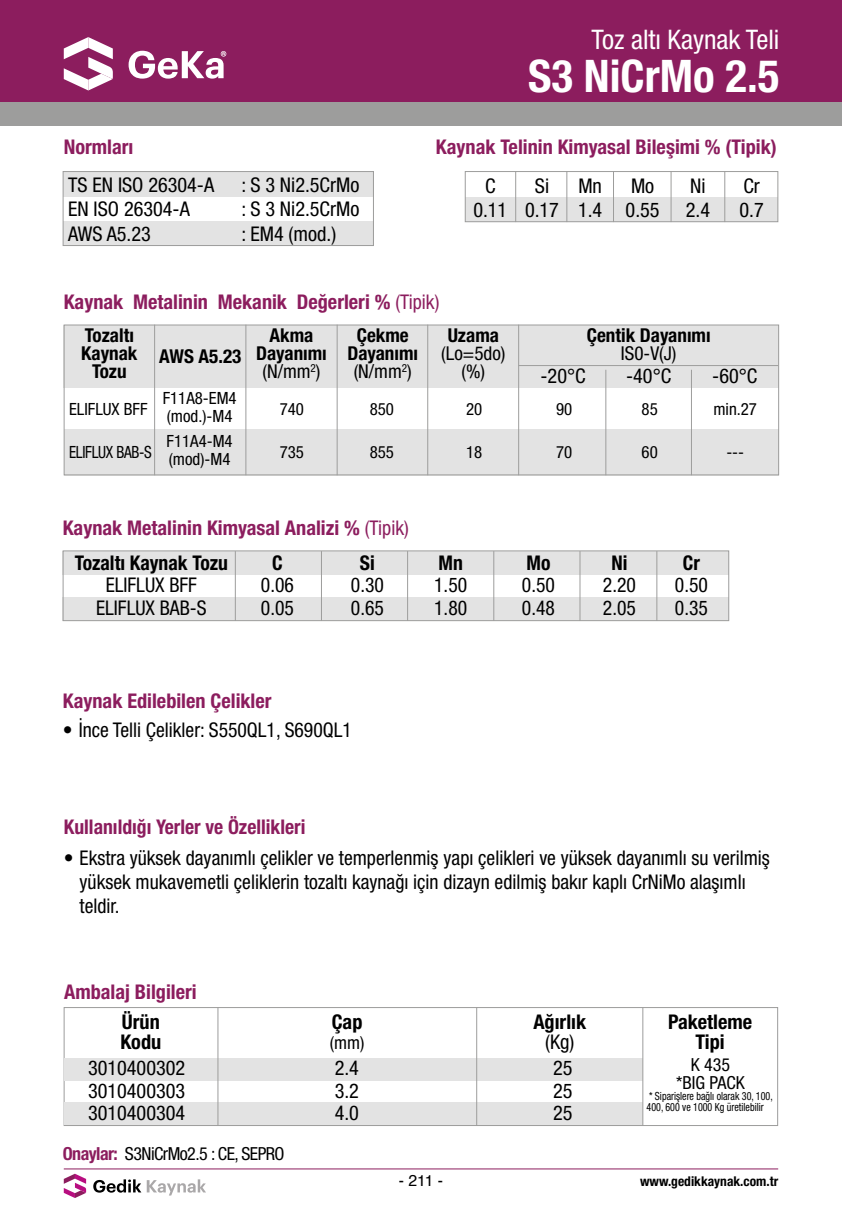
<style>
.page{position:relative;width:842px;height:1212px;background:#fff}
.page>*{position:absolute;margin:0;border:0;box-sizing:border-box;transform-origin:0 0}
.t1{font:700 condensed 45px "Helvetica Neue LT Std";color:#fff}
.t2{font:condensed 27px "Helvetica Neue LT Std";color:#fff}
.t3{font:condensed 20.25px/24.3px "Helvetica Neue LT Std";color:#000}
.t4{font:700 condensed 20.25px/34.4px "Helvetica Neue LT Std";color:#8c1d5e}
.t5{font:700 condensed 20.25px/20.2px "Helvetica Neue LT Std";color:#000}
.t6{font:700 condensed 19.12px/18px "Helvetica Neue LT Std";color:#000;text-align:center}
.t7{font:condensed 19.12px/18px "Helvetica Neue LT Std";color:#000;text-align:center}
.t8{font:condensed 18px "Helvetica Neue LT Std";letter-spacing:-.03em;color:#000}
.t9{font:condensed 18px/18px "Helvetica Neue LT Std";color:#000;text-align:center}
.t10{font:condensed 16.88px "Helvetica Neue LT Std";color:#000}
.t11{font:condensed 16.88px "Helvetica Neue LT Std";letter-spacing:-.02em;color:#000;scale:.91 1}
.t12{font:15.75px "Helvetica";color:#000}
.t13{font:700 condensed 13.5px "Helvetica Neue LT Std";color:#000}
.t14{font:condensed 11.25px/11.2px "Helvetica Neue LT Std";color:#000;scale:.89 1}
.s1{font-weight:400}
.s2{color:#000}
.s3{font-weight:700;color:#8c1d5e}
</style>
<div class="page">
<hr style="left:64px;top:1168px;width:714px;height:1px;background:#8c1d5e">
<svg style="left:93px;top:1179px;width:48px;height:13px"></svg>
<svg style="left:147px;top:1179px;width:59px;height:16px"></svg>
<svg style="left:64px;top:1174px;width:22px;height:24px"></svg>
<div style="left:64px;top:1007px;width:714px;height:119px;border:1px solid #9d9d9c"></div>
<div style="left:63px;top:551px;width:666px;height:23px;background:#e3e3e3"></div>
<div style="left:63px;top:597px;width:666px;height:24px;background:#e3e3e3"></div>
<div style="left:63px;top:550px;width:666px;height:71px;border:1px solid #9d9d9c"></div>
<div style="left:0;top:0;width:842px;height:102px;background:#8c1d5e"></div>
<div style="left:0;top:102px;width:842px;height:23px;background:#9d9d9c"></div>
<svg style="left:64px;top:37px;width:49px;height:53px"></svg>
<svg style="left:129px;top:51px;width:97px;height:28px"></svg>
<div style="left:63px;top:172px;width:310px;height:25px;background:#e3e3e3"></div>
<div style="left:63px;top:221px;width:311px;height:25px;background:#e3e3e3"></div>
<div style="left:63px;top:171px;width:311px;height:75px;border:1px solid #9d9d9c"></div>
<hr style="left:235px;top:551px;width:1px;height:70px;background:#9d9d9c">
<hr style="left:321px;top:551px;width:1px;height:70px;background:#9d9d9c">
<hr style="left:407px;top:551px;width:1px;height:70px;background:#9d9d9c">
<hr style="left:493px;top:551px;width:1px;height:70px;background:#9d9d9c">
<hr style="left:580px;top:551px;width:1px;height:70px;background:#9d9d9c">
<hr style="left:656px;top:551px;width:1px;height:70px;background:#9d9d9c">
<div style="left:465px;top:197px;width:313px;height:25px;background:#e3e3e3"></div>
<div style="left:465px;top:171px;width:313px;height:51px;border:1px solid #9d9d9c"></div>
<hr style="left:515px;top:171px;width:1px;height:51px;background:#9d9d9c">
<hr style="left:566px;top:171px;width:1px;height:51px;background:#9d9d9c">
<hr style="left:613px;top:171px;width:1px;height:51px;background:#9d9d9c">
<hr style="left:671px;top:171px;width:1px;height:51px;background:#9d9d9c">
<hr style="left:724px;top:171px;width:1px;height:51px;background:#9d9d9c">
<div style="left:64px;top:429px;width:715px;height:46px;background:#e3e3e3"></div>
<div style="left:64px;top:325px;width:715px;height:62px;background:#e3e3e3"></div>
<div style="left:64px;top:325px;width:715px;height:150px;border:1px solid #9d9d9c"></div>
<hr style="left:154px;top:325px;width:1px;height:150px;background:#9d9d9c">
<hr style="left:245px;top:325px;width:1px;height:150px;background:#9d9d9c">
<hr style="left:337px;top:325px;width:1px;height:150px;background:#9d9d9c">
<hr style="left:427px;top:325px;width:1px;height:150px;background:#9d9d9c">
<hr style="left:518px;top:325px;width:1px;height:150px;background:#9d9d9c">
<hr style="left:605px;top:370px;width:1px;height:105px;background:#9d9d9c">
<hr style="left:519px;top:365px;width:259px;height:1px;background:#9d9d9c">
<hr style="left:691px;top:370px;width:1px;height:105px;background:#9d9d9c">
<div style="left:64px;top:1058px;width:579px;height:23px;background:#e3e3e3"></div>
<div style="left:64px;top:1102px;width:579px;height:23px;background:#e3e3e3"></div>
<hr style="left:218px;top:1007px;width:1px;height:119px;background:#9d9d9c">
<hr style="left:476px;top:1007px;width:1px;height:119px;background:#9d9d9c">
<hr style="left:642px;top:1007px;width:1px;height:119px;background:#9d9d9c">
<h2 class="t2" style="left:592px;top:24px;width:189px">Toz altı Kaynak Teli</h2>
<h1 class="t1" style="left:528px;top:49px;width:253px">S3 NiCrMo 2.5</h1>
<p class="t4" style="left:64px;top:129px;width:71px">Normları</p>
<p class="t4" style="left:436px;top:129px;width:342px">Kaynak Telinin Kimyasal Bileşimi % (Tipik)</p>
<p class="t3" style="left:68px;top:172px;width:148px">TS EN ISO 26304-A</p>
<p class="t3" style="left:241px;top:172px;width:119px">: S 3 Ni2.5CrMo</p>
<p class="t3" style="left:68px;top:197px;width:123px">EN ISO 26304-A</p>
<p class="t3" style="left:241px;top:197px;width:119px">: S 3 Ni2.5CrMo</p>
<p class="t3" style="left:68px;top:221px;width:84px">AWS A5.23</p>
<p class="t3" style="left:241px;top:221px;width:96px">: EM4 (mod.)</p>
<p class="t3" style="left:473px;top:173px;width:36px;text-align:center">C<br>0.11</p>
<p class="t3" style="left:525px;top:173px;width:36px;text-align:center">Si<br>0.17</p>
<p class="t3" style="left:578px;top:173px;width:26px">Mn<br>1.4</p>
<p class="t3" style="left:626px;top:173px;width:36px">Mo<br>0.55</p>
<p class="t3" style="left:686px;top:173px;width:26px">Ni<br>2.4</p>
<p class="t3" style="left:739px;top:173px;width:26px">Cr<br>0.7</p>
<p class="t4" style="left:64px;top:285px;width:377px">Kaynak Metalinin Mekanik Değerleri % <span class="s1">(Tipik)</span></p>
<p class="t6" style="left:81px;top:326px;width:58px">Tozaltı<br>Kaynak<br>Tozu</p>
<p class="t6" style="left:256px;top:326px;width:72px">Akma<br>Dayanımı <span class="s1">(N/mm</span><sup>2</sup><span class="s1">)</span></p>
<p class="t6" style="left:347px;top:326px;width:72px">Çekme<br>Dayanımı <span class="s1">(N/mm</span><sup>2</sup><span class="s1">)</span></p>
<p class="t6" style="left:448px;top:326px;width:53px">Uzama</p>
<p class="t7" style="left:441px;top:344px;width:66px">(Lo=5do) (%)</p>
<p class="t6" style="left:159px;top:347px;width:84px">AWS A5.23</p>
<p class="t6" style="left:587px;top:326px;width:125px">Çentik Dayanımı</p>
<p class="t7" style="left:621px;top:344px;width:57px">IS0-V(J)</p>
<p class="t3" style="left:540px;top:363px;width:47px">-20°C</p>
<p class="t3" style="left:626px;top:363px;width:47px">-40°C</p>
<p class="t3" style="left:712px;top:363px;width:47px">-60°C</p>
<p class="t10" style="left:69px;top:399px;width:80px">ELIFLUX BFF</p>
<p class="t11" style="left:69px;top:442px;width:92px">ELIFLUX BAB-S</p>
<p class="t10" style="left:163px;top:388px;width:75px">F11A8-EM4</p>
<p class="t10" style="left:167px;top:406px;width:67px">(mod.)-M4</p>
<p class="t10" style="left:167px;top:431px;width:68px">F11A4-M4</p>
<p class="t10" style="left:169px;top:449px;width:63px">(mod)-M4</p>
<p class="t10" style="left:280px;top:399px;width:26px">740</p>
<p class="t10" style="left:370px;top:399px;width:26px">850</p>
<p class="t10" style="left:466px;top:399px;width:18px">20</p>
<p class="t10" style="left:556px;top:399px;width:18px">90</p>
<p class="t10" style="left:642px;top:399px;width:18px">85</p>
<p class="t10" style="left:713px;top:399px;width:45px">min.27</p>
<p class="t10" style="left:280px;top:442px;width:26px">735</p>
<p class="t10" style="left:370px;top:442px;width:26px">855</p>
<p class="t10" style="left:466px;top:442px;width:18px">18</p>
<p class="t10" style="left:556px;top:442px;width:18px">70</p>
<p class="t10" style="left:642px;top:442px;width:18px">60</p>
<p class="t10" style="left:726px;top:442px;width:19px">---</p>
<p class="t4" style="left:75px;top:510px;width:336px;text-indent:-12px">Kaynak Metalinin Kimyasal Analizi % <span class="s1">(Tipik)<br></span><span class="s2">Tozaltı Kaynak Tozu</span></p>
<p class="t5" style="left:272px;top:552px;width:12px">C</p>
<p class="t5" style="left:360px;top:552px;width:16px">Si</p>
<p class="t5" style="left:438px;top:552px;width:26px">Mn</p>
<p class="t5" style="left:526px;top:552px;width:25px">Mo</p>
<p class="t5" style="left:611px;top:552px;width:17px">Ni</p>
<p class="t5" style="left:683px;top:552px;width:19px">Cr</p>
<p class="t3" style="left:106px;top:572px;width:93px">ELIFLUX BFF</p>
<p class="t3" style="left:261px;top:572px;width:34px">0.06</p>
<p class="t3" style="left:351px;top:572px;width:34px">0.30</p>
<p class="t3" style="left:434px;top:572px;width:34px">1.50</p>
<p class="t3" style="left:522px;top:572px;width:34px">0.50</p>
<p class="t3" style="left:603px;top:572px;width:34px">2.20</p>
<p class="t3" style="left:675px;top:572px;width:34px">0.50</p>
<p class="t3" style="left:96px;top:595px;width:112px">ELIFLUX BAB-S</p>
<p class="t3" style="left:261px;top:595px;width:34px">0.05</p>
<p class="t3" style="left:351px;top:595px;width:34px">0.65</p>
<p class="t3" style="left:434px;top:595px;width:34px">1.80</p>
<p class="t3" style="left:522px;top:595px;width:34px">0.48</p>
<p class="t3" style="left:603px;top:595px;width:34px">2.05</p>
<p class="t3" style="left:675px;top:595px;width:34px">0.35</p>
<p class="t4" style="left:63px;top:683px;width:210px">Kaynak Edilebilen Çelikler</p>
<p class="t3" style="left:63px;top:717px;width:290px">• İnce Telli Çelikler: S550QL1, S690QL1</p>
<p class="t4" style="left:64px;top:809px;width:243px">Kullanıldığı Yerler ve Özellikleri</p>
<p class="t3" style="left:80px;top:845px;width:692px;text-indent:-16px">• Ekstra yüksek dayanımlı çelikler ve temperlenmiş yapı çelikleri ve yüksek dayanımlı su verilmiş yüksek mukavemetli çeliklerin tozaltı kaynağı için dizayn edilmiş bakır kaplı CrNiMo alaşımlı teldir.</p>
<p class="t4" style="left:64px;top:974px;width:134px">Ambalaj Bilgileri</p>
<p class="t5" style="left:120px;top:1011px;width:42px">Ürün<br>Kodu</p>
<p class="t5" style="left:332px;top:1011px;width:32px">Çap</p>
<p class="t8" style="left:330px;top:1032px;width:36px">(mm)</p>
<p class="t5" style="left:533px;top:1011px;width:54px">Ağırlık</p>
<p class="t3" style="left:545px;top:1029px;width:31px">(Kg)</p>
<p class="t3" style="left:88px;top:1056px;width:99px">3010400302</p>
<p class="t3" style="left:335px;top:1056px;width:26px">2.4</p>
<p class="t3" style="left:553px;top:1056px;width:21px">25</p>
<p class="t3" style="left:88px;top:1078px;width:99px">3010400303</p>
<p class="t3" style="left:335px;top:1078px;width:26px">3.2</p>
<p class="t3" style="left:553px;top:1078px;width:21px">25</p>
<p class="t3" style="left:88px;top:1101px;width:99px">3010400304</p>
<p class="t3" style="left:335px;top:1101px;width:26px">4.0</p>
<p class="t3" style="left:553px;top:1101px;width:21px">25</p>
<p class="t8" style="left:63px;top:1143px;width:223px"><span class="s3">Onaylar:</span> S3NiCrMo2.5 : CE, SEPRO</p>
<p class="t5" style="left:668px;top:1011px;width:86px;text-align:center">Paketleme<br>Tipi</p>
<p class="t9" style="left:676px;top:1055px;width:70px">K 435 *BIG PACK</p>
<p class="t14" style="left:647px;top:1090px;width:143px">* Siparişlere bağlı olarak 30, 100,<br>400, 600 ve 1000 Kg üretilebilir</p>
<p class="t12" style="left:399px;top:1169px;width:46px">- 211 -</p>
<p class="t13" style="left:640px;top:1173px;width:140px">www.gedikkaynak.com.tr</p>
</div>
